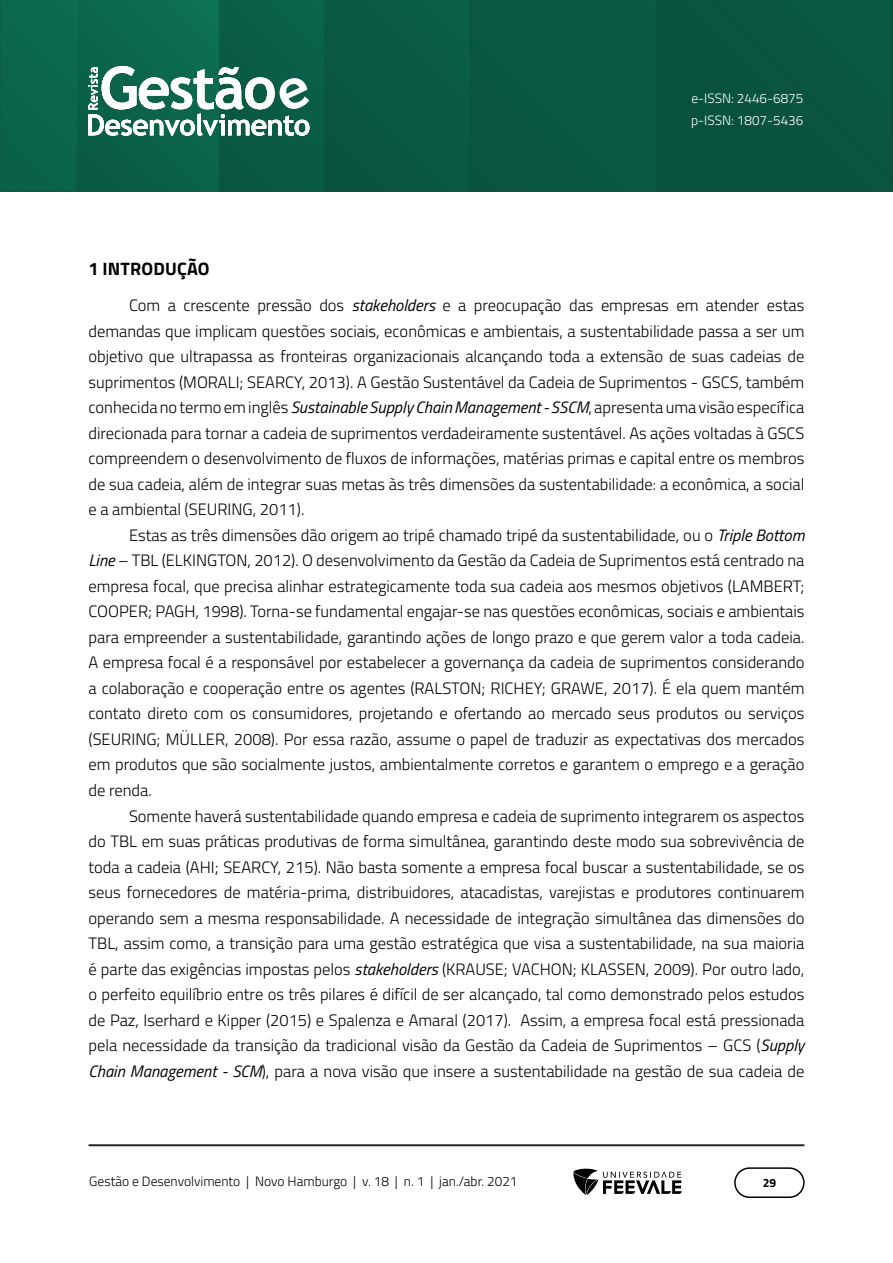
<style>
.page{position:relative;width:893px;height:1263px;background:#fff}
.page>*{position:absolute;margin:0;border:0;box-sizing:border-box;transform-origin:0 0}
.TITULO_1{font:700 18px "Titillium Web";letter-spacing:.01em;color:#000}
.Corpo_de_texto{font:300 16.5px/25.5px "Titillium Web";color:#000;text-align:justify}
.t1{font:300 13.5px "Titillium Web";color:#000}
.t2{font:300 13.5px/22.5px "Titillium Web";color:#fff}
.t3{font:700 12px "Titillium Web";color:#000}
.s1{font-weight:400;font-style:italic}
</style>
<div class="page">
<hr style="left:890px;top:0;width:3px;height:191px;background:#0a4f3b">
<img style="left:0;top:0;width:890px;height:191px">
<hr style="left:219px;top:0;width:1px;height:191px;background:#0a5a45">
<img style="left:76px;top:0;width:1px;height:191px">
<hr style="left:657px;top:0;width:1px;height:191px;background:#09533e">
<hr style="left:89px;top:1144px;width:715px;height:2px;background:#282828">
<div style="left:734px;top:1167px;width:71px;height:31px;border:2px solid #000;border-radius:15px"></div>
<svg style="left:573px;top:1169px;width:109px;height:26px"></svg>
<svg style="left:88px;top:66px;width:221px;height:70px"></svg>
<p class="t2" style="left:691px;top:86px;width:114px">e-ISSN: 2446-6875 p-ISSN: 1807-5436</p>
<p class="TITULO_1" style="left:88px;top:255px;width:123px">1 INTRODUÇÃO</p>
<p class="Corpo_de_texto" style="left:88px;top:292px;width:717px;text-indent:40px">Com a crescente pressão dos <span class="s1">stakeholders</span> e a preocupação das empresas em atender estas demandas que implicam questões sociais, econômicas e ambientais, a sustentabilidade passa a ser um objetivo que ultrapassa as fronteiras organizacionais alcançando toda a extensão de suas cadeias de suprimentos (MORALI; SEARCY, 2013). A Gestão Sustentável da Cadeia de Suprimentos - GSCS, também conhecida no termo em inglês <span class="s1">Sustainable Supply Chain Management - SSCM</span>, apresenta uma visão específica direcionada para tornar a cadeia de suprimentos verdadeiramente sustentável. As ações voltadas à GSCS compreendem o desenvolvimento de fluxos de informações, matérias primas e capital entre os membros de sua cadeia, além de integrar suas metas às três dimensões da sustentabilidade: a econômica, a social e a ambiental (SEURING, 2011).</p>
<p class="Corpo_de_texto" style="left:88px;top:522px;width:717px;text-indent:40px">Estas as três dimensões dão origem ao tripé chamado tripé da sustentabilidade, ou o <span class="s1">Triple Bottom Line</span> – TBL (ELKINGTON, 2012). O desenvolvimento da Gestão da Cadeia de Suprimentos está centrado na empresa focal, que precisa alinhar estrategicamente toda sua cadeia aos mesmos objetivos (LAMBERT; COOPER; PAGH, 1998). Torna-se fundamental engajar-se nas questões econômicas, sociais e ambientais para empreender a sustentabilidade, garantindo ações de longo prazo e que gerem valor a toda cadeia.<br>A empresa focal é a responsável por estabelecer a governança da cadeia de suprimentos considerando a colaboração e cooperação entre os agentes (RALSTON; RICHEY; GRAWE, 2017). É ela quem mantém contato direto com os consumidores, projetando e ofertando ao mercado seus produtos ou serviços (SEURING; MÜLLER, 2008). Por essa razão, assume o papel de traduzir as expectativas dos mercados em produtos que são socialmente justos, ambientalmente corretos e garantem o emprego e a geração de renda.</p>
<p class="Corpo_de_texto" style="left:88px;top:802px;width:717px;text-indent:40px">Somente haverá sustentabilidade quando empresa e cadeia de suprimento integrarem os aspectos do TBL em suas práticas produtivas de forma simultânea, garantindo deste modo sua sobrevivência de toda a cadeia (AHI; SEARCY, 215). Não basta somente a empresa focal buscar a sustentabilidade, se os seus fornecedores de matéria-prima, distribuidores, atacadistas, varejistas e produtores continuarem operando sem a mesma responsabilidade. A necessidade de integração simultânea das dimensões do TBL, assim como, a transição para uma gestão estratégica que visa a sustentabilidade, na sua maioria é parte das exigências impostas pelos <span class="s1">stakeholders</span> (KRAUSE; VACHON; KLASSEN, 2009). Por outro lado, o perfeito equilíbrio entre os três pilares é difícil de ser alcançado, tal como demonstrado pelos estudos de Paz, Iserhard e Kipper (2015) e Spalenza e Amaral (2017). Assim, a empresa focal está pressionada pela necessidade da transição da tradicional visão da Gestão da Cadeia de Suprimentos – GCS (<span class="s1">Supply Chain Management - SCM</span>), para a nova visão que insere a sustentabilidade na gestão de sua cadeia de</p>
<p class="t1" style="left:89px;top:1171px;width:430px">Gestão e Desenvolvimento | Novo Hamburgo | v. 18 | n. 1 | jan./abr. 2021</p>
<p class="t3" style="left:763px;top:1174px;width:15px">29</p>
</div>
